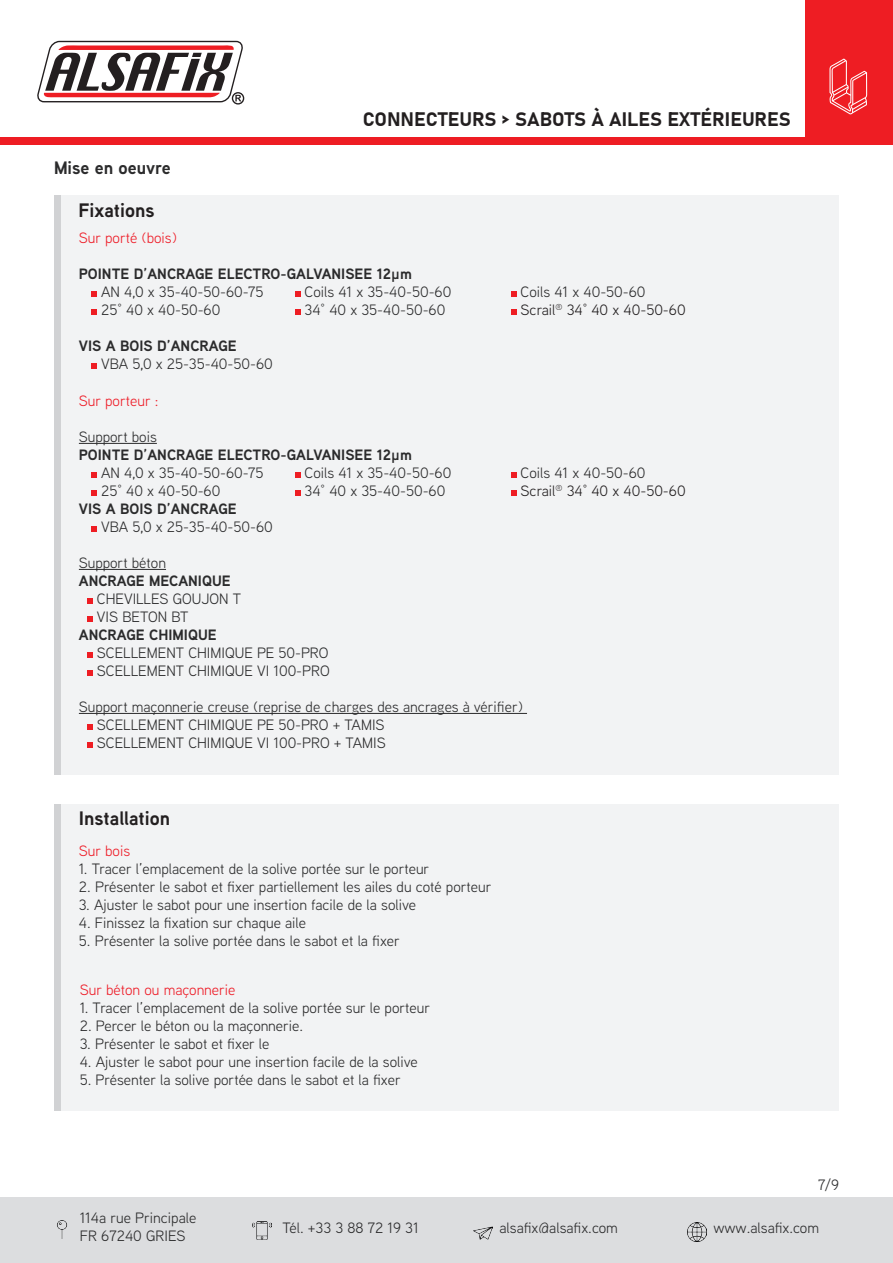
<style>
.page{position:relative;width:893px;height:1263px;background:#fff}
.page>*{position:absolute;margin:0;border:0;box-sizing:border-box;transform-origin:0 0}
.t1{font:19.5px "Bahnschrift";color:#231f20}
.t2{font:700 19.5px "Aaux Next";color:#231f20}
.t3{font:700 18px "Aaux Next";color:#2b2b2c}
.t4{font:15px/18px "Aaux Next";color:#2b2b2c}
.t5{font:700 15px "Aaux Next";color:#2b2b2c}
.t6{font:15px "Aaux Next";color:#ee1c27}
.t7{font:15px "Aaux Next";color:#231f20}
</style>
<div class="page">
<div style="left:232px;top:92px;width:12px;height:13px;border:1px solid #231f20;border-radius:50%"></div>
<svg style="left:37px;top:40px;width:208px;height:63px"></svg>
<div style="left:0;top:137px;width:893px;height:8px;background:#ee1d23"></div>
<div style="left:805px;top:0;width:88px;height:139px;background:#ee1d23"></div>
<svg style="left:829px;top:59px;width:38px;height:55px"></svg>
<div style="left:54px;top:196px;width:785px;height:579px;background:#f2f3f4"></div>
<div style="left:54px;top:196px;width:7px;height:579px;background:#d1d2d4"></div>
<div style="left:0;top:1198px;width:893px;height:65px;background:#dcdddf"></div>
<img style="left:57px;top:1220px;width:10px;height:19px">
<img style="left:688px;top:1222px;width:19px;height:19px">
<img style="left:474px;top:1226px;width:18px;height:14px">
<img style="left:253px;top:1221px;width:18px;height:19px">
<svg style="left:91px;top:291px;width:6px;height:6px"></svg>
<svg style="left:295px;top:291px;width:5px;height:6px"></svg>
<svg style="left:511px;top:291px;width:5px;height:6px"></svg>
<svg style="left:91px;top:309px;width:6px;height:6px"></svg>
<svg style="left:295px;top:309px;width:5px;height:6px"></svg>
<svg style="left:511px;top:309px;width:5px;height:6px"></svg>
<svg style="left:91px;top:363px;width:6px;height:6px"></svg>
<hr style="left:79px;top:443px;width:78px;height:1px;background:#2b2b2c">
<hr style="left:79px;top:569px;width:87px;height:1px;background:#2b2b2c">
<hr style="left:79px;top:713px;width:448px;height:1px;background:#2b2b2c">
<svg style="left:91px;top:472px;width:6px;height:6px"></svg>
<svg style="left:295px;top:472px;width:5px;height:6px"></svg>
<svg style="left:511px;top:472px;width:5px;height:6px"></svg>
<svg style="left:91px;top:490px;width:6px;height:6px"></svg>
<svg style="left:295px;top:490px;width:5px;height:6px"></svg>
<svg style="left:511px;top:490px;width:5px;height:6px"></svg>
<svg style="left:91px;top:526px;width:6px;height:6px"></svg>
<svg style="left:87px;top:598px;width:6px;height:6px"></svg>
<svg style="left:87px;top:616px;width:6px;height:6px"></svg>
<svg style="left:87px;top:652px;width:6px;height:6px"></svg>
<svg style="left:87px;top:670px;width:6px;height:6px"></svg>
<svg style="left:87px;top:724px;width:6px;height:6px"></svg>
<svg style="left:87px;top:742px;width:6px;height:6px"></svg>
<div style="left:54px;top:804px;width:785px;height:307px;background:#f2f3f4"></div>
<div style="left:54px;top:804px;width:7px;height:307px;background:#d1d2d4"></div>
<p class="t3" style="left:54px;top:155px;width:118px">Mise en oeuvre</p>
<h1 class="t1" style="left:363px;top:104px;width:430px">CONNECTEURS &gt; SABOTS À AILES EXTÉRIEURES</h1>
<h1 class="t2" style="left:78px;top:196px;width:78px">Fixations</h1>
<p class="t6" style="left:79px;top:228px;width:99px">Sur porté (bois)</p>
<p class="t5" style="left:79px;top:263px;width:334px">POINTE D’ANCRAGE ELECTRO-GALVANISEE 12μm</p>
<p class="t4" style="left:101px;top:282px;width:164px">AN 4,0 x 35-40-50-60-75</p>
<p class="t4" style="left:305px;top:282px;width:148px">Coils 41 x 35-40-50-60</p>
<p class="t4" style="left:521px;top:282px;width:126px">Coils 41 x 40-50-60</p>
<p class="t4" style="left:101px;top:300px;width:121px">25° 40 x 40-50-60</p>
<p class="t4" style="left:305px;top:300px;width:142px">34° 40 x 35-40-50-60</p>
<p class="t7" style="left:521px;top:300px;width:167px">Scrail<sup>®</sup> 34° 40 x 40-50-60</p>
<p class="t5" style="left:79px;top:335px;width:159px">VIS A BOIS D’ANCRAGE</p>
<p class="t4" style="left:101px;top:354px;width:173px">VBA 5,0 x 25-35-40-50-60</p>
<p class="t6" style="left:79px;top:391px;width:81px">Sur porteur :</p>
<p class="t4" style="left:79px;top:427px;width:80px">Support bois</p>
<p class="t5" style="left:79px;top:444px;width:334px">POINTE D’ANCRAGE ELECTRO-GALVANISEE 12μm</p>
<p class="t4" style="left:101px;top:463px;width:164px">AN 4,0 x 35-40-50-60-75</p>
<p class="t4" style="left:305px;top:463px;width:148px">Coils 41 x 35-40-50-60</p>
<p class="t4" style="left:521px;top:463px;width:126px">Coils 41 x 40-50-60</p>
<p class="t4" style="left:101px;top:481px;width:121px">25° 40 x 40-50-60</p>
<p class="t4" style="left:305px;top:481px;width:142px">34° 40 x 35-40-50-60</p>
<p class="t7" style="left:521px;top:481px;width:167px">Scrail<sup>®</sup> 34° 40 x 40-50-60</p>
<p class="t5" style="left:79px;top:498px;width:159px">VIS A BOIS D’ANCRAGE</p>
<p class="t4" style="left:101px;top:517px;width:173px">VBA 5,0 x 25-35-40-50-60</p>
<p class="t4" style="left:79px;top:553px;width:89px">Support béton</p>
<p class="t5" style="left:79px;top:570px;width:153px">ANCRAGE MECANIQUE</p>
<p class="t4" style="left:97px;top:589px;width:146px">CHEVILLES GOUJON T<br>VIS BETON BT</p>
<p class="t5" style="left:79px;top:624px;width:139px">ANCRAGE CHIMIQUE</p>
<p class="t4" style="left:97px;top:643px;width:234px">SCELLEMENT CHIMIQUE PE 50-PRO<br>SCELLEMENT CHIMIQUE VI 100-PRO</p>
<p class="t4" style="left:97px;top:697px;width:427px;text-indent:-18px">Support maçonnerie creuse (reprise de charges des ancrages à vérifier)<br>SCELLEMENT CHIMIQUE PE 50-PRO + TAMIS<br>SCELLEMENT CHIMIQUE VI 100-PRO + TAMIS</p>
<h1 class="t2" style="left:79px;top:804px;width:93px">Installation</h1>
<p class="t6" style="left:79px;top:841px;width:53px">Sur bois</p>
<p class="t4" style="left:79px;top:859px;width:352px">1. Tracer l’emplacement de la solive portée sur le porteur</p>
<p class="t4" style="left:79px;top:877px;width:414px">2. Présenter le sabot et fixer partiellement les ailes du coté porteur</p>
<p class="t4" style="left:79px;top:895px;width:339px">3. Ajuster le sabot pour une insertion facile de la solive</p>
<p class="t4" style="left:79px;top:913px;width:229px">4. Finissez la fixation sur chaque aile</p>
<p class="t4" style="left:79px;top:931px;width:323px">5. Présenter la solive portée dans le sabot et la fixer</p>
<p class="t6" style="left:80px;top:979px;width:157px">Sur béton ou maçonnerie</p>
<p class="t4" style="left:80px;top:998px;width:352px">1. Tracer l’emplacement de la solive portée sur le porteur</p>
<p class="t4" style="left:80px;top:1016px;width:225px">2. Percer le béton ou la maçonnerie.</p>
<p class="t4" style="left:80px;top:1034px;width:191px">3. Présenter le sabot et fixer le</p>
<p class="t4" style="left:80px;top:1052px;width:339px">4. Ajuster le sabot pour une insertion facile de la solive</p>
<p class="t4" style="left:80px;top:1070px;width:323px">5. Présenter la solive portée dans le sabot et la fixer</p>
<p class="t4" style="left:818px;top:1175px;width:22px">7/9</p>
<p class="t4" style="left:80px;top:1208px;width:118px">114a rue Principale<br>FR 67240 GRIES</p>
<p class="t4" style="left:283px;top:1218px;width:138px">Tél. +33 3 88 72 19 31</p>
<p class="t4" style="left:499px;top:1218px;width:120px">alsafix@alsafix.com</p>
<p class="t4" style="left:713px;top:1218px;width:107px">www.alsafix.com</p>
</div>
